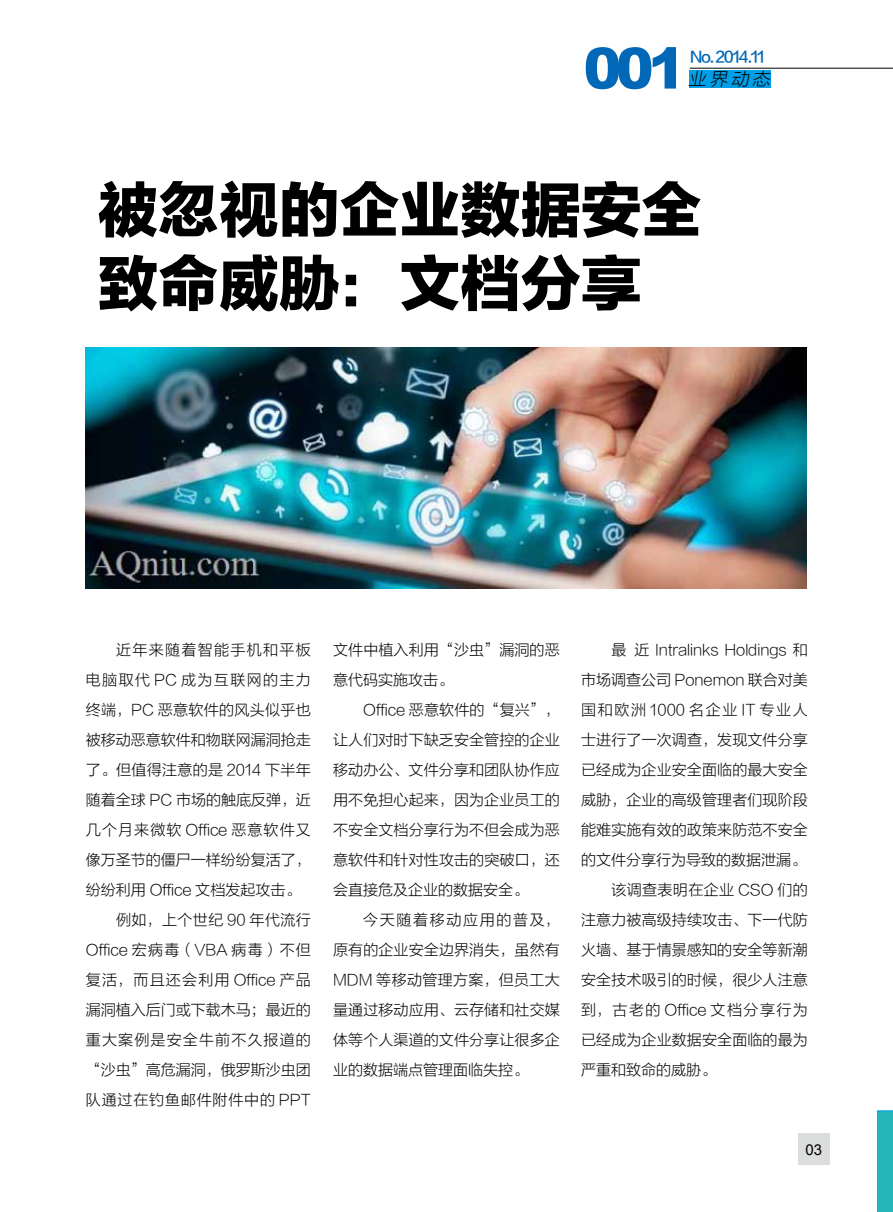
<style>
.page{position:relative;width:893px;height:1212px;background:#fff}
.page>*{position:absolute;margin:0;border:0;box-sizing:border-box;transform-origin:0 0}
.t1{font:60.45px/73.3px "FZLTTHK GBK1 0";color:#000}
.t2{font:900 57px "Arial";color:#0068b7}
.t3{font:italic 17.7px "FZLTXHK GBK1 0";color:#000}
.t4{font:15px/30px "FZLTXHK GBK1 0";letter-spacing:.01em;color:#000;text-align:justify}
.t5{font:15px "FZLTXHK GBK1 0";letter-spacing:.095em;color:#000}
.t6{font:15px "FZLTXHK GBK1 0";letter-spacing:.075em;color:#000}
.t7{font:15px "FZLTXHK GBK1 0";letter-spacing:.085em;color:#000}
.t8{font:15px "FZLTXHK GBK1 0";letter-spacing:.11em;color:#000}
.t9{font:15px "FZLTXHK GBK1 0";letter-spacing:.055em;color:#000}
.t10{font:15px "FZLTXHK GBK1 0";letter-spacing:.03em;color:#000}
.t11{font:15px "FZLTXHK GBK1 0";letter-spacing:.09em;color:#000}
.t12{font:15px "FZLTZHK GBK1 0";letter-spacing:-.1em;color:#0068b7}
.t13{font:15px "Arial";color:#000}
</style>
<div class="page">
<img style="left:86px;top:348px;width:721px;height:240px">
<div style="left:690px;top:70px;width:81px;height:18px;background:#00a0e9"></div>
<div style="left:798px;top:1133px;width:32px;height:32px;background:#dcdddd"></div>
<svg style="left:877px;top:1110px;width:16px;height:102px"></svg>
<hr style="left:690px;top:68px;width:203px;height:1px;background:#000">
<h2 class="t2" style="left:583px;top:27px;width:104px">001</h2>
<p class="t12" style="left:690px;top:49px;width:77px">No. 2014.11</p>
<p class="t3" style="left:689px;top:69px;width:86px">业界动态</p>
<h1 class="t1" style="left:98px;top:178px;width:605px">被忽视的企业数据安全致命威胁：文档分享</h1>
<p class="t11" style="left:116px;top:641px;width:196px">近年来随着智能手机和平板</p>
<p class="t5" style="left:86px;top:671px;width:227px">电脑取代 PC 成为互联网的主力</p>
<p class="t4" style="left:86px;top:695px;width:226px">终端，PC 恶意软件的风头似乎也</p>
<p class="t4" style="left:86px;top:725px;width:227px">被移动恶意软件和物联网漏洞抢走</p>
<p class="t4" style="left:86px;top:755px;width:226px">了。但值得注意的是 2014 下半年</p>
<p class="t4" style="left:86px;top:785px;width:227px">随着全球 PC 市场的触底反弹，近</p>
<p class="t6" style="left:86px;top:821px;width:226px">几个月来微软 Office 恶意软件又</p>
<p class="t4" style="left:86px;top:845px;width:227px">像万圣节的僵尸一样纷纷复活了，</p>
<p class="t4" style="left:86px;top:875px;width:216px">纷纷利用 Office 文档发起攻击。</p>
<p class="t10" style="left:116px;top:911px;width:196px">例如，上个世纪 90 年代流行</p>
<p class="t4" style="left:86px;top:935px;width:226px">Office 宏病毒（VBA 病毒）不但</p>
<p class="t7" style="left:86px;top:971px;width:226px">复活，而且还会利用 Office 产品</p>
<p class="t4" style="left:86px;top:995px;width:227px">漏洞植入后门或下载木马；最近的</p>
<p class="t6" style="left:86px;top:1031px;width:227px">重大案例是安全牛前不久报道的</p>
<p class="t4" style="left:86px;top:1055px;width:227px">“沙虫”高危漏洞，俄罗斯沙虫团</p>
<p class="t9" style="left:86px;top:1091px;width:227px">队通过在钓鱼邮件附件中的 PPT</p>
<p class="t4" style="left:333px;top:635px;width:228px">文件中植入利用“沙虫”漏洞的恶意代码实施攻击。</p>
<p class="t4" style="left:333px;top:695px;width:228px;text-indent:30px">Office 恶意软件的“复兴”，让人们对时下缺乏安全管控的企业移动办公、文件分享和团队协作应用不免担心起来，因为企业员工的不安全文档分享行为不但会成为恶意软件和针对性攻击的突破口，还会直接危及企业的数据安全。</p>
<p class="t4" style="left:333px;top:905px;width:228px;text-indent:30px">今天随着移动应用的普及，原有的企业安全边界消失，虽然有MDM 等移动管理方案，但员工大量通过移动应用、云存储和社交媒体等个人渠道的文件分享让很多企业的数据端点管理面临失控。</p>
<p class="t4" style="left:611px;top:635px;width:198px">最近 Intralinks Holdings 和</p>
<p class="t4" style="left:581px;top:665px;width:228px">市场调查公司 Ponemon 联合对美</p>
<p class="t8" style="left:581px;top:701px;width:228px">国和欧洲 1000 名企业 IT 专业人</p>
<p class="t4" style="left:581px;top:725px;width:228px">士进行了一次调查，发现文件分享</p>
<p class="t4" style="left:581px;top:755px;width:228px">已经成为企业安全面临的最大安全</p>
<p class="t4" style="left:581px;top:785px;width:228px">威胁，企业的高级管理者们现阶段</p>
<p class="t4" style="left:581px;top:815px;width:228px">能难实施有效的政策来防范不安全</p>
<p class="t4" style="left:581px;top:845px;width:226px">的文件分享行为导致的数据泄漏。</p>
<p class="t4" style="left:611px;top:875px;width:198px">该调查表明在企业 CSO 们的</p>
<p class="t4" style="left:581px;top:905px;width:228px">注意力被高级持续攻击、下一代防</p>
<p class="t4" style="left:581px;top:935px;width:228px">火墙、基于情景感知的安全等新潮</p>
<p class="t4" style="left:581px;top:965px;width:228px">安全技术吸引的时候，很少人注意</p>
<p class="t5" style="left:581px;top:1001px;width:228px">到，古老的 Office 文档分享行为</p>
<p class="t4" style="left:581px;top:1025px;width:228px">已经成为企业数据安全面临的最为</p>
<p class="t4" style="left:581px;top:1055px;width:136px">严重和致命的威胁。</p>
<p class="t13" style="left:805px;top:1139px;width:18px">03</p>
</div>
